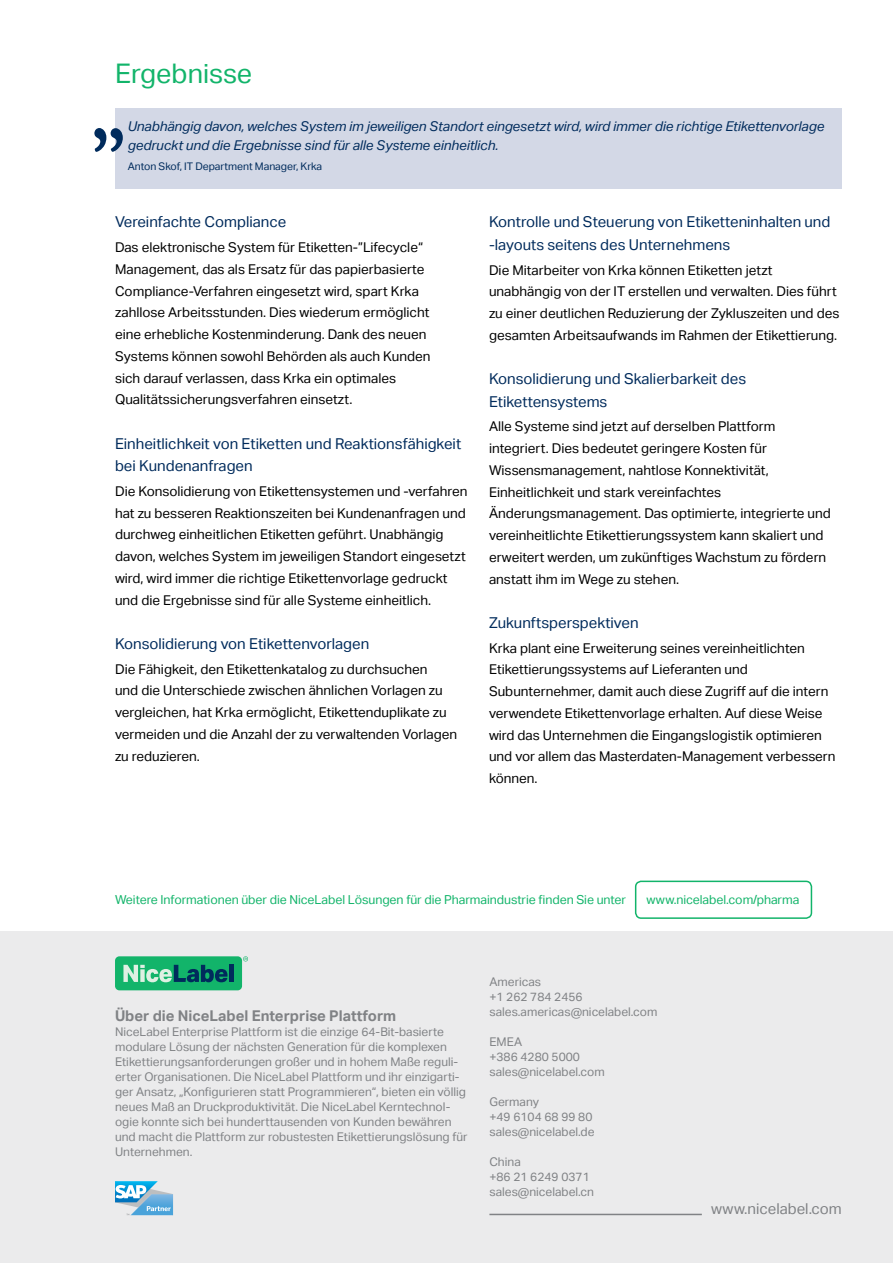
<style>
.page{position:relative;width:893px;height:1263px;background:#fff}
.page>*{position:absolute;margin:0;border:0;box-sizing:border-box;transform-origin:0 0}
.t1{font:27px "Aktiv Grotesk";color:#12b46a}
.t2{font:15px/22.5px "Aktiv Grotesk";color:#002b5c}
.t3{font:15px "Aktiv Grotesk";color:#808285}
.t4{font:700 14.85px "Aktiv Grotesk";color:#808285}
.t5{font:13.5px/21.8px "Aktiv Grotesk";color:#000}
.t6{font:italic 13.5px/19.5px "Aktiv Grotesk";letter-spacing:-.005em;color:#002b5c}
.t7{font:12.3px "Aktiv Grotesk";letter-spacing:-.005em;color:#12b46a}
.t8{font:12px/15px "Aktiv Grotesk";color:#808285}
.t9{font:10.5px "Aktiv Grotesk";letter-spacing:-.005em;color:#002b5c}
</style>
<div class="page">
<div style="left:115px;top:108px;width:727px;height:81px;background:#d3d8e6"></div>
<div style="left:0;top:932px;width:893px;height:331px;background:#ebebec"></div>
<hr style="left:489px;top:1214px;width:213px;height:1px;background:#808285">
<div style="left:635px;top:881px;width:177px;height:38px;border:2px solid #12b46a;border-radius:6px"></div>
<div style="left:115px;top:956px;width:127px;height:34px;background:#12b46a;border-radius:4px"></div>
<svg style="left:243px;top:956px;width:5px;height:5px"></svg>
<svg style="left:123px;top:965px;width:104px;height:17px"></svg>
<div style="left:229px;top:965px;width:5px;height:17px;background:#002b5c"></div>
<svg style="left:115px;top:1181px;width:58px;height:34px"></svg>
<svg style="left:94px;top:128px;width:29px;height:24px"></svg>
<h1 class="t1" style="left:115px;top:58px;width:139px">Ergebnisse</h1>
<p class="t6" style="left:128px;top:116px;width:698px">Unabhängig davon, welches System im jeweiligen Standort eingesetzt wird, wird immer die richtige Etikettenvorlage gedruckt und die Ergebnisse sind für alle Systeme einheitlich.</p>
<p class="t9" style="left:128px;top:160px;width:196px">Anton Skof, IT Department Manager, Krka</p>
<p class="t2" style="left:115px;top:211px;width:173px">Vereinfachte Compliance</p>
<p class="t5" style="left:115px;top:237px;width:317px">Das elektronische System für Etiketten-”Lifecycle“ Management, das als Ersatz für das papierbasierte Compliance-Verfahren eingesetzt wird, spart Krka zahllose Arbeitsstunden. Dies wiederum ermöglicht eine erhebliche Kostenminderung. Dank des neuen Systems können sowohl Behörden als auch Kunden sich darauf verlassen, dass Krka ein optimales Qualitätssicherungsverfahren einsetzt.</p>
<p class="t2" style="left:115px;top:432px;width:348px">Einheitlichkeit von Etiketten und Reaktionsfähigkeit bei Kundenanfragen</p>
<p class="t5" style="left:115px;top:480px;width:354px">Die Konsolidierung von Etikettensystemen und -verfahren hat zu besseren Reaktionszeiten bei Kundenanfragen und durchweg einheitlichen Etiketten geführt. Unabhängig davon, welches System im jeweiligen Standort eingesetzt wird, wird immer die richtige Etikettenvorlage gedruckt und die Ergebnisse sind für alle Systeme einheitlich.</p>
<p class="t2" style="left:115px;top:632px;width:256px">Konsolidierung von Etikettenvorlagen</p>
<p class="t5" style="left:115px;top:658px;width:344px">Die Fähigkeit, den Etikettenkatalog zu durchsuchen<br>und die Unterschiede zwischen ähnlichen Vorlagen zu vergleichen, hat Krka ermöglicht, Etikettenduplikate zu vermeiden und die Anzahl der zu verwaltenden Vorlagen zu reduzieren.</p>
<p class="t2" style="left:489px;top:211px;width:343px">Kontrolle und Steuerung von Etiketteninhalten und -layouts seitens des Unternehmens</p>
<p class="t5" style="left:489px;top:259px;width:352px">Die Mitarbeiter von Krka können Etiketten jetzt unabhängig von der IT erstellen und verwalten. Dies führt zu einer deutlichen Reduzierung der Zykluszeiten und des gesamten Arbeitsaufwands im Rahmen der Etikettierung.</p>
<p class="t2" style="left:489px;top:368px;width:259px">Konsolidierung und Skalierbarkeit des<br>Etikettensystems</p>
<p class="t5" style="left:489px;top:416px;width:343px">Alle Systeme sind jetzt auf derselben Plattform integriert. Dies bedeutet geringere Kosten für Wissensmanagement, nahtlose Konnektivität, Einheitlichkeit und stark vereinfachtes Änderungsmanagement. Das optimierte, integrierte und vereinheitlichte Etikettierungssystem kann skaliert und erweitert werden, um zukünftiges Wachstum zu fördern anstatt ihm im Wege zu stehen.</p>
<p class="t2" style="left:489px;top:611px;width:151px">Zukunftsperspektiven</p>
<p class="t5" style="left:489px;top:637px;width:348px">Krka plant eine Erweiterung seines vereinheitlichten Etikettierungssystems auf Lieferanten und Subunternehmer, damit auch diese Zugriff auf die intern verwendete Etikettenvorlage erhalten. Auf diese Weise wird das Unternehmen die Eingangslogistik optimieren und vor allem das Masterdaten-Management verbessern können.</p>
<p class="t7" style="left:115px;top:892px;width:513px">Weitere Informationen über die NiceLabel Lösungen für die Pharmaindustrie finden Sie unter</p>
<p class="t7" style="left:646px;top:892px;width:154px">www.nicelabel.com/pharma</p>
<p class="t4" style="left:115px;top:1007px;width:283px">Über die NiceLabel Enterprise Plattform</p>
<p class="t8" style="left:115px;top:1025px;width:354px">NiceLabel Enterprise Plattform ist die einzige 64-Bit-basierte modulare Lösung der nächsten Generation für die komplexen Etikettierungsanforderungen großer und in hohem Maße reguli&shy;erter Organisationen. Die NiceLabel Plattform und ihr einzigarti&shy;ger Ansatz, „Konfigurieren statt Programmieren“, bieten ein völlig neues Maß an Druckproduktivität. Die NiceLabel Kerntechnol&shy;ogie konnte sich bei hunderttausenden von Kunden bewähren und macht die Plattform zur robustesten Etikettierungslösung für Unternehmen.</p>
<p class="t8" style="left:489px;top:974px;width:169px">Americas<br>+1 262 784 2456 sales.americas@nicelabel.com</p>
<p class="t8" style="left:489px;top:1034px;width:117px">EMEA<br>+386 4280 5000 sales@nicelabel.com</p>
<p class="t8" style="left:489px;top:1094px;width:107px">Germany<br>+49 6104 68 99 80 sales@nicelabel.de</p>
<p class="t8" style="left:489px;top:1154px;width:106px">China<br>+86 21 6249 0371 sales@nicelabel.cn</p>
<p class="t3" style="left:711px;top:1200px;width:132px">www.nicelabel.com</p>
</div>
